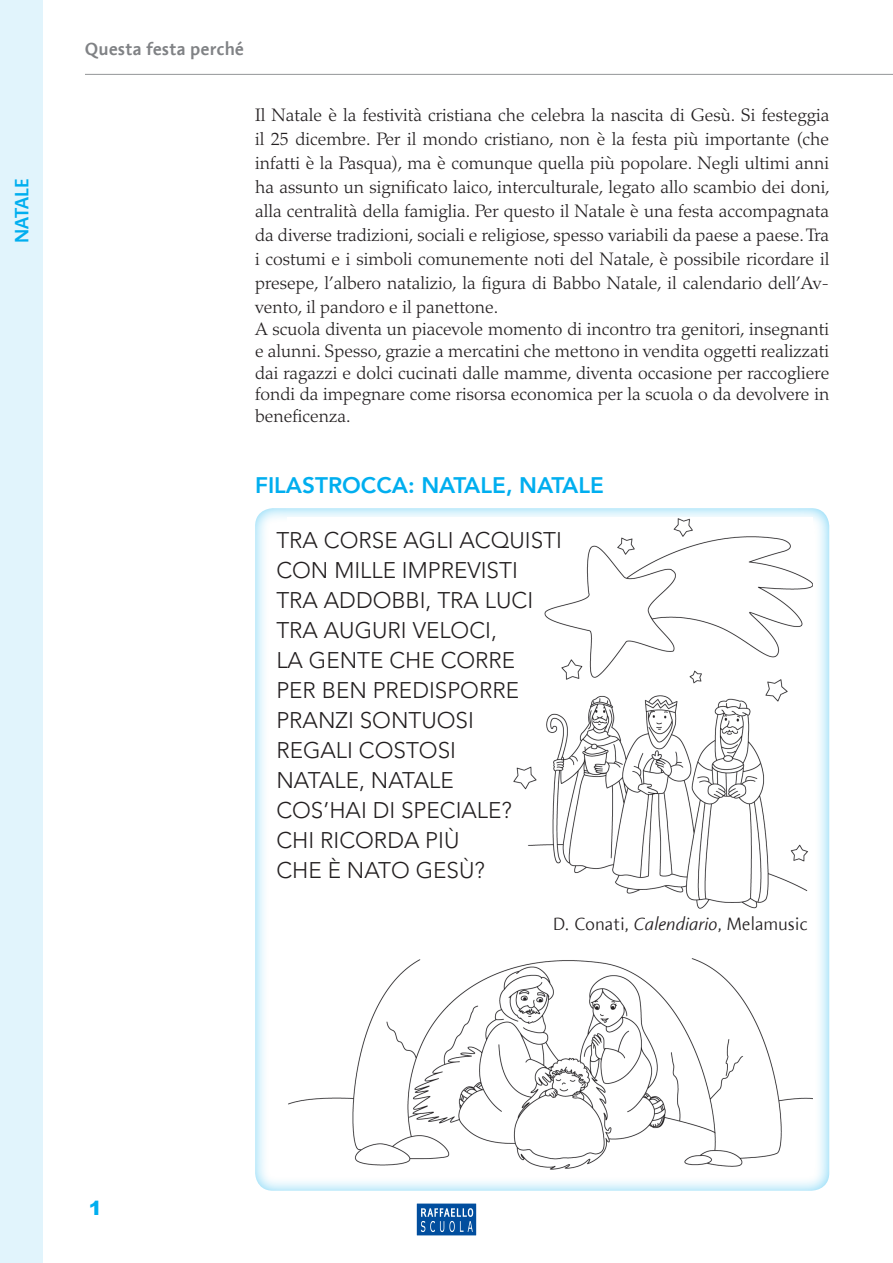
<style>
.page{position:relative;width:893px;height:1263px;background:#fff}
.page>*{position:absolute;margin:0;border:0;box-sizing:border-box;transform-origin:0 0}
.Canzone_filastrocca{font:300 22.5px "Avenir";color:#231f20}
.Canzone_titolo_Aveni{font:800 22.5px "Avenir";color:#00aeef}
.t1{font:600 19.5px "Aroma LT Com";color:#00aeef}
.t2{font:900 19.5px "Arial";color:#00aeef}
.Base_Palatino_Light{font:300 18px/24px "Palatino";color:#231f20;text-align:justify}
.Firma_Aroma_Light_12{font:300 18px "Aroma LT Com";color:#231f20}
.t3{font:600 18px "Aroma LT Com";color:#808285}
.s1{font-style:italic}
</style>
<div class="page">
<div style="left:253px;top:507px;width:577px;height:684px;background:#00aeef;opacity:.6"></div>
<img style="left:288px;top:517px;width:524px;height:653px">
<div style="left:0;top:0;width:42px;height:1263px;background:#e1f4fc"></div>
<hr style="left:85px;top:74px;width:808px;height:1px;background:#939598">
<img style="left:416px;top:1203px;width:61px;height:33px">
<p class="t1" style="left:9px;top:243px;width:66px;rotate:-90deg">NATALE</p>
<p class="t3" style="left:85px;top:37px;width:161px">Questa festa perché</p>
<p class="Base_Palatino_Light" style="left:255px;top:104px;width:576px">Il Natale è la festività cristiana che celebra la nascita di Gesù. Si festeggia il 25 dicembre. Per il mondo cristiano, non è la festa più importante (che infatti è la Pasqua), ma è comunque quella più popolare. Negli ultimi anni ha assunto un significato laico, interculturale, legato allo scambio dei doni, alla centralità della famiglia. Per questo il Natale è una festa accompagnata da diverse tradizioni, sociali e religiose, spesso variabili da paese a paese. Tra i costumi e i simboli comunemente noti del Natale, è possibile ricordare il presepe, l’albero natalizio, la figura di Babbo Natale, il calendario dell’Av&shy;vento, il pandoro e il panettone.</p>
<p class="Base_Palatino_Light" style="left:255px;top:318px;width:576px;line-height:21.8px">A scuola diventa un piacevole momento di incontro tra genitori, insegnanti e alunni. Spesso, grazie a mercatini che mettono in vendita oggetti realizzati dai ragazzi e dolci cucinati dalle mamme, diventa occasione per raccogliere fondi da impegnare come risorsa economica per la scuola o da devolvere in beneficenza.</p>
<p class="Canzone_titolo_Aveni" style="left:255px;top:464px;width:350px">FILASTROCCA: NATALE, NATALE</p>
<p class="Canzone_filastrocca" style="left:276px;top:527px;width:287px">TRA CORSE AGLI ACQUISTI</p>
<p class="Canzone_filastrocca" style="left:276px;top:557px;width:243px">CON MILLE IMPREVISTI</p>
<p class="Canzone_filastrocca" style="left:276px;top:587px;width:258px">TRA ADDOBBI, TRA LUCI</p>
<p class="Canzone_filastrocca" style="left:276px;top:617px;width:222px">TRA AUGURI VELOCI,</p>
<p class="Canzone_filastrocca" style="left:276px;top:647px;width:240px">LA GENTE CHE CORRE</p>
<p class="Canzone_filastrocca" style="left:276px;top:677px;width:244px">PER BEN PREDISPORRE</p>
<p class="Canzone_filastrocca" style="left:276px;top:707px;width:199px">PRANZI SONTUOSI</p>
<p class="Canzone_filastrocca" style="left:276px;top:737px;width:181px">REGALI COSTOSI</p>
<p class="Canzone_filastrocca" style="left:276px;top:767px;width:179px">NATALE, NATALE</p>
<p class="Canzone_filastrocca" style="left:276px;top:797px;width:237px">COS’HAI DI SPECIALE?</p>
<p class="Canzone_filastrocca" style="left:276px;top:827px;width:185px">CHI RICORDA PIÙ</p>
<p class="Canzone_filastrocca" style="left:276px;top:857px;width:210px">CHE È NATO GESÙ?</p>
<p class="Firma_Aroma_Light_12" style="left:553px;top:912px;width:256px">D. Conati, <span class="s1">Calendiario</span>, Melamusic</p>
<p class="t2" style="left:89px;top:1193px;width:15px">1</p>
</div>
